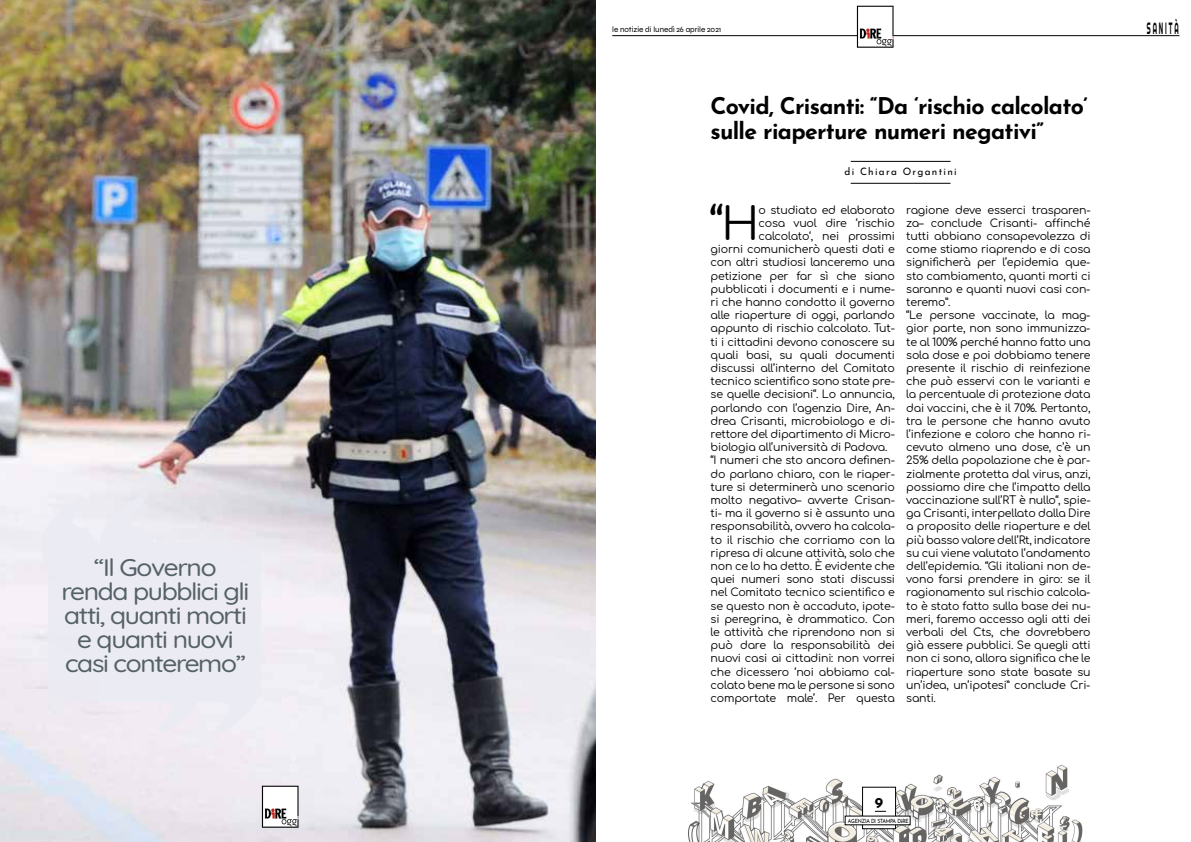
<style>
.page{position:relative;width:1191px;height:842px;background:#fff}
.page>*{position:absolute;margin:0;border:0;box-sizing:border-box;transform-origin:0 0}
.t1{font:44.8px "Comfortaa";color:#000}
.t2{font:300 24px/24px "Quicksand";letter-spacing:-.05em;color:#445258;text-align:center;scale:1.1 1}
.t3{font:700 23px/25px "Josefin Sans";letter-spacing:-.03em;color:#000}
.t4{font:16.4px "Righteous";letter-spacing:.29em;color:#000;scale:.39 1}
.t5{font:700 15px "Josefin Sans";color:#000}
.t6{font:11px/13.2px "Comfortaa";letter-spacing:-.02em;color:#000}
.t7{font:10.2px "Josefin Sans";letter-spacing:.13em;color:#000}
.t8{font:8px "Syne";color:#000}
.t9{font:5.7px "Josefin Sans";letter-spacing:-.04em;color:#000;scale:.88 1}
.s1{font-weight:700}
</style>
<div class="page">
<img style="left:688px;top:764px;width:395px;height:78px">
<hr style="left:850px;top:183px;width:100px;height:1px;background:#000">
<hr style="left:850px;top:161px;width:100px;height:1px;background:#000">
<img style="left:0;top:0;width:596px;height:842px">
<div style="left:41px;top:495px;width:114px;height:86px;background:#ebebf3"></div>
<div style="left:148px;top:693px;width:113px;height:41px;background:#f1ebf3"></div>
<div style="left:48px;top:542px;width:213px;height:160px;background:#ebebf3;border-radius:12px"></div>
<hr style="left:612px;top:35px;width:567px;height:1px;background:#000">
<div style="left:862px;top:787px;width:34px;height:42px;background:#fff;border:1px solid #000"></div>
<div style="left:845px;top:816px;width:65px;height:9px;background:#fff"></div>
<img style="left:842px;top:5px;width:74px;height:42px">
<img style="left:247px;top:784px;width:73px;height:43px">
<h2 class="t2" style="left:61px;top:553px;width:172px">“Il Governo renda pubblici gli atti, quanti morti e quanti nuovi casi conteremo”</h2>
<p class="t8" style="left:612px;top:24px;width:111px">le notizie di lunedì 26 aprile 2021</p>
<h3 class="t3" style="left:710px;top:91px;width:379px">Covid, Crisanti: “Da ‘rischio calcolato’ sulle riaperture numeri negativi”</h3>
<p class="t7" style="left:844px;top:164px;width:114px">di Chiara Organtini</p>
<h1 class="t1" style="left:710px;top:183px;width:51px">“H</h1>
<p class="t6" style="left:758px;top:202px;width:138px">o studiato ed elaborato</p>
<p class="t6" style="left:758px;top:215px;width:138px">cosa vuol dire ‘rischio</p>
<p class="t6" style="left:758px;top:228px;width:138px">calcolato‘, nei prossimi</p>
<p class="t6" style="left:710px;top:241px;width:186px">giorni comunicherò questi dati e</p>
<p class="t6" style="left:710px;top:254px;width:186px">con altri studiosi lanceremo una</p>
<p class="t6" style="left:710px;top:268px;width:186px">petizione per far sì che siano</p>
<p class="t6" style="left:710px;top:281px;width:186px">pubblicati i documenti e i nume-</p>
<p class="t6" style="left:710px;top:294px;width:186px">ri che hanno condotto il governo</p>
<p class="t6" style="left:710px;top:307px;width:186px">alle riaperture di oggi, parlando</p>
<p class="t6" style="left:710px;top:320px;width:186px">appunto di rischio calcolato. Tut-</p>
<p class="t6" style="left:710px;top:334px;width:186px">ti i cittadini devono conoscere su</p>
<p class="t6" style="left:710px;top:347px;width:186px">quali basi, su quali documenti</p>
<p class="t6" style="left:710px;top:360px;width:186px">discussi all’interno del Comitato</p>
<p class="t6" style="left:710px;top:373px;width:186px">tecnico scientifico sono state pre-</p>
<p class="t6" style="left:710px;top:386px;width:186px">se quelle decisioni“. Lo annuncia,</p>
<p class="t6" style="left:710px;top:400px;width:186px">parlando con l’agenzia Dire, An-</p>
<p class="t6" style="left:710px;top:413px;width:186px">drea Crisanti, microbiologo e di-</p>
<p class="t6" style="left:710px;top:426px;width:186px">rettore del dipartimento di Micro-</p>
<p class="t6" style="left:710px;top:439px;width:178px">biologia all’università di Padova.</p>
<p class="t6" style="left:710px;top:452px;width:186px">“I numeri che sto ancora definen-</p>
<p class="t6" style="left:710px;top:466px;width:186px">do parlano chiaro, con le riaper-</p>
<p class="t6" style="left:710px;top:479px;width:186px">ture si determinerà uno scenario</p>
<p class="t6" style="left:710px;top:492px;width:186px">molto negativo– avverte Crisan-</p>
<p class="t6" style="left:710px;top:505px;width:186px">ti- ma il governo si è assunto una</p>
<p class="t6" style="left:710px;top:518px;width:186px">responsabilità, ovvero ha calcola-</p>
<p class="t6" style="left:710px;top:532px;width:186px">to il rischio che corriamo con la</p>
<p class="t6" style="left:710px;top:545px;width:186px">ripresa di alcune attività, solo che</p>
<p class="t6" style="left:710px;top:558px;width:186px">non ce lo ha detto. È evidente che</p>
<p class="t6" style="left:710px;top:571px;width:186px">quei numeri sono stati discussi</p>
<p class="t6" style="left:710px;top:584px;width:186px">nel Comitato tecnico scientifico e</p>
<p class="t6" style="left:710px;top:598px;width:186px">se questo non è accaduto, ipote-</p>
<p class="t6" style="left:710px;top:611px;width:186px">si peregrina, è drammatico. Con</p>
<p class="t6" style="left:710px;top:624px;width:186px">le attività che riprendono non si</p>
<p class="t6" style="left:710px;top:637px;width:186px">può dare la responsabilità dei</p>
<p class="t6" style="left:710px;top:650px;width:186px">nuovi casi ai cittadini: non vorrei</p>
<p class="t6" style="left:710px;top:664px;width:186px">che dicessero ‘noi abbiamo cal-</p>
<p class="t6" style="left:710px;top:677px;width:186px">colato bene ma le persone si sono</p>
<p class="t6" style="left:710px;top:690px;width:186px">comportate male’. Per questa</p>
<p class="t6" style="left:906px;top:202px;width:186px">ragione deve esserci trasparen&shy;za– conclude Crisanti- affinché tutti abbiano consapevolezza di come stiamo riaprendo e di cosa significherà per l’epidemia que&shy;sto cambiamento, quanti morti ci saranno e quanti nuovi casi con&shy;teremo”.<br>“Le persone vaccinate, la mag&shy;gior parte, non sono immunizza&shy;te al 100% perché hanno fatto una sola dose e poi dobbiamo tenere presente il rischio di reinfezione che può esservi con le varianti e la percentuale di protezione data dai vaccini, che è il 70%. Pertanto, tra le persone che hanno avuto l’infezione e coloro che hanno ri&shy;cevuto almeno una dose, c’è un<br>25% della popolazione che è par&shy;zialmente protetta dal virus, anzi, possiamo dire che l’impatto della vaccinazione sull’RT è nullo“, spie&shy;ga Crisanti, interpellato dalla Dire a proposito delle riaperture e del più basso valore dell’Rt, indicatore su cui viene valutato l’andamento dell’epidemia. “Gli italiani non de&shy;vono farsi prendere in giro: se il ragionamento sul rischio calcola&shy;to è stato fatto sulla base dei nu&shy;meri, faremo accesso agli atti dei verbali del Cts, che dovrebbero già essere pubblici. Se quegli atti non ci sono, allora significa che le riaperture sono state basate su un’idea, un’ipotesi” conclude Cri&shy;santi.</p>
<h3 class="t5" style="left:875px;top:792px;width:10px">9</h3>
<p class="t9" style="left:848px;top:816px;width:71px">AGENZIA DI STAMPA D<span class="s1">i</span>RE</p>
<h3 class="t4" style="left:1147px;top:17px;width:83px">SANITÀ</h3>
</div>
